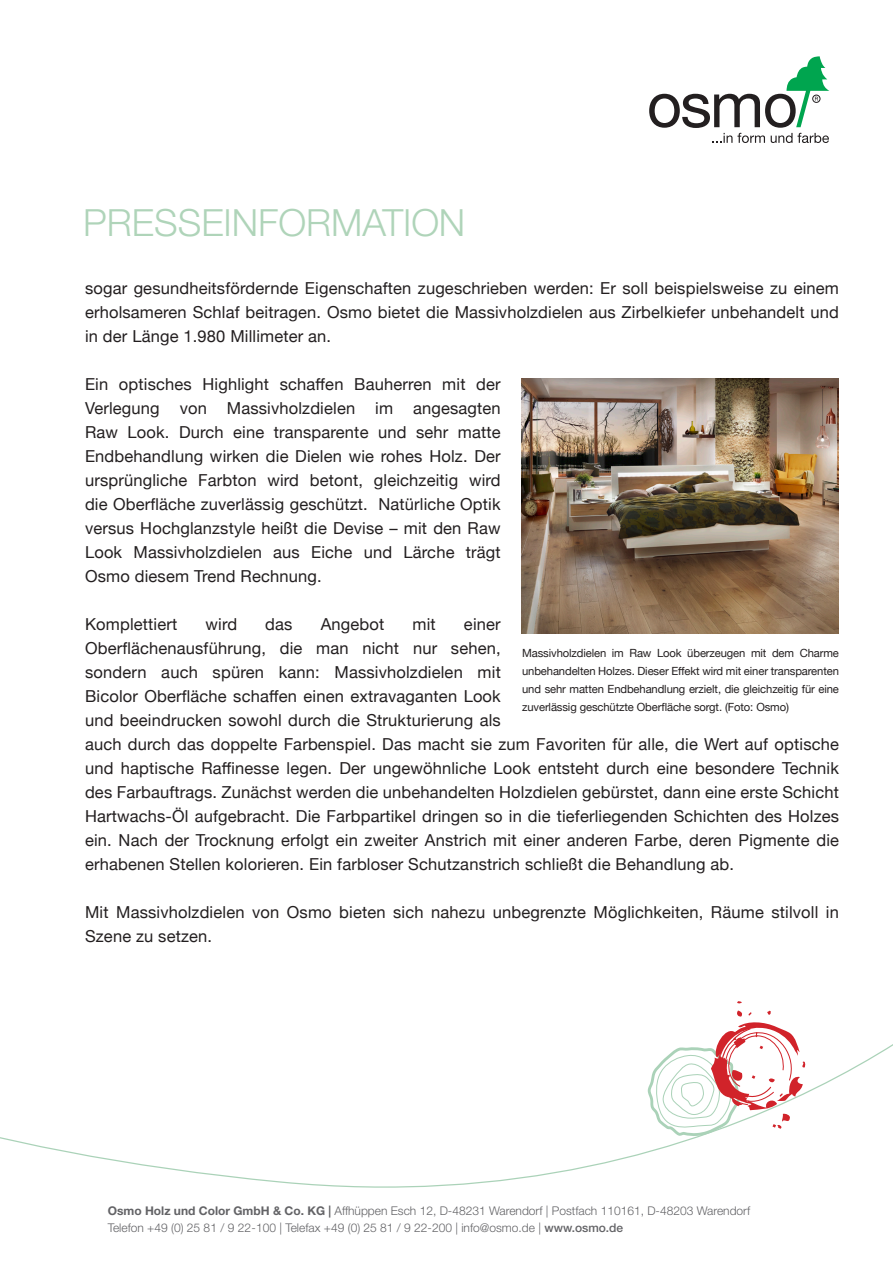
<style>
.page{position:relative;width:893px;height:1263px;background:#fff}
.page>*{position:absolute;margin:0;border:0;box-sizing:border-box;transform-origin:0 0}
.t1{font:300 37.5px "Helvetica Neue";color:#afd4b9}
.t2{font:300 37.5px "Helvetica Neue";letter-spacing:.05em;color:#aad2b8}
._03_Fliesstext{font:16.5px/24px "Helvetica Neue";letter-spacing:.01em;color:#231f20;text-align:justify}
.t3{font:300 12px/16.5px "Helvetica Neue";color:#636366}
._05_BU{font:11.25px/18px "Helvetica Neue";letter-spacing:-.01em;color:#231f20;text-align:justify}
.s1{font-weight:700}
.s2{font-weight:500}
</style>
<div class="page">
<svg style="left:649px;top:56px;width:180px;height:87px"></svg>
<svg style="left:0;top:1044px;width:893px;height:144px"></svg>
<svg style="left:737px;top:1001px;width:5px;height:3px"></svg>
<svg style="left:646px;top:1010px;width:160px;height:128px"></svg>
<img style="left:522px;top:378px;width:317px;height:256px">
<h1 class="t2" style="left:108px;top:198px;width:415px">Presseinformation</h1>
<h1 class="t1" style="left:83px;top:199px;width:383px">PRESSEINFORMATION</h1>
<p class="_03_Fliesstext" style="left:85px;top:277px;width:755px">sogar gesundheitsfördernde Eigenschaften zugeschrieben werden: Er soll beispielsweise zu einem erholsameren Schlaf beitragen. Osmo bietet die Massivholzdielen aus Zirbelkiefer unbehandelt und in der Länge 1.980 Millimeter an.</p>
<p class="_03_Fliesstext" style="left:85px;top:373px;width:417px">Ein optisches Highlight schaffen Bauherren mit der Verlegung von Massivholzdielen im angesagten Raw Look. Durch eine transparente und sehr matte Endbehandlung wirken die Dielen wie rohes Holz. Der ursprüngliche Farbton wird betont, gleichzeitig wird die Oberfläche zuverlässig geschützt. Natürliche Optik versus Hochglanzstyle heißt die Devise – mit den Raw Look Massivholzdielen aus Eiche und Lärche trägt Osmo diesem Trend Rechnung.</p>
<p class="_03_Fliesstext" style="left:85px;top:613px;width:94px">Komplettiert</p>
<p class="_03_Fliesstext" style="left:205px;top:613px;width:33px">wird</p>
<p class="_03_Fliesstext" style="left:265px;top:613px;width:29px">das</p>
<p class="_03_Fliesstext" style="left:321px;top:613px;width:65px">Angebot</p>
<p class="_03_Fliesstext" style="left:412px;top:613px;width:25px">mit</p>
<p class="_03_Fliesstext" style="left:85px;top:613px;width:755px;text-align:left;text-indent:379px">einer<br>Oberflächenausführung, die man nicht nur sehen,<br>sondern auch spüren kann: Massivholzdielen mit<br>Bicolor Oberfläche schaffen einen extravaganten Look<br>und beeindrucken sowohl durch die Strukturierung als<br>auch durch das doppelte Farbenspiel. Das macht sie zum Favoriten für alle, die Wert auf optische und haptische Raffinesse legen. Der ungewöhnliche Look entsteht durch eine besondere Technik des Farbauftrags. Zunächst werden die unbehandelten Holzdielen gebürstet, dann eine erste Schicht Hartwachs-Öl aufgebracht. Die Farbpartikel dringen so in die tieferliegenden Schichten des Holzes ein. Nach der Trocknung erfolgt ein zweiter Anstrich mit einer anderen Farbe, deren Pigmente die erhabenen Stellen kolorieren. Ein farbloser Schutzanstrich schließt die Behandlung ab.</p>
<p class="_03_Fliesstext" style="left:85px;top:901px;width:755px">Mit Massivholzdielen von Osmo bieten sich nahezu unbegrenzte Möglichkeiten, Räume stilvoll in<br>Szene zu setzen.</p>
<p class="_05_BU" style="left:522px;top:645px;width:318px">Massivholzdielen im Raw Look überzeugen mit dem Charme unbehandelten Holzes. Dieser Effekt wird mit einer transparenten und sehr matten Endbehandlung erzielt, die gleichzeitig für eine zuverlässig geschützte Oberfläche sorgt. (Foto: Osmo)</p>
<p class="t3" style="left:108px;top:1202px;width:644px"><span class="s1">Osmo Holz und Color GmbH &amp; Co. KG |</span> affhüppen esch 12, D-48231 Warendorf | Postfach 110161, D-48203 Warendorf telefon +49 (0) 25 81 / 9 22-100 | telefax +49 (0) 25 81 / 9 22-200 | info@osmo.de | <span class="s2">www.osmo.de</span></p>
</div>
